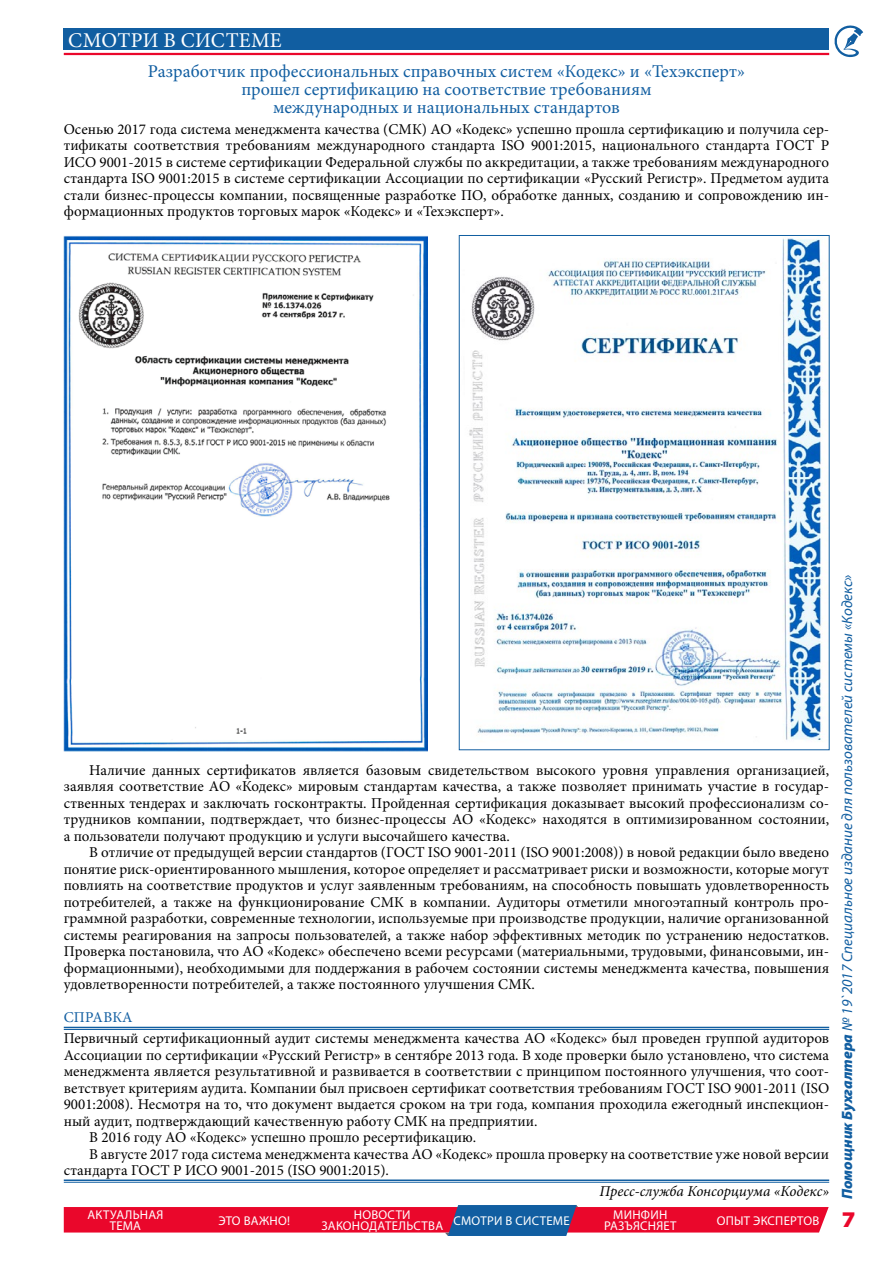
<style>
.page{position:relative;width:893px;height:1263px;background:#fff}
.page>*{position:absolute;margin:0;border:0;box-sizing:border-box;transform-origin:0 0}
.t1{font:900 semi-expanded 22.5px "Myriad Pro";color:#ea072b}
.t2{font:21px "Minion Pro";color:#fff}
.t3{font:18px/18px "Minion Pro";color:#115ea1;text-align:center}
.t4{font:15px/16.5px "Minion Pro";color:#000;text-align:justify}
.t5{font:italic 15px "Myriad Pro";color:#115ea1}
.t6{font:italic 15px "Minion Pro";color:#000}
.t7{font:15px "Minion Pro";color:#115ea1}
.t8{font:12.75px/10.5px "Myriad Pro";letter-spacing:.105em;color:#fff}
.t9{font:12.75px "Myriad Pro";letter-spacing:.125em;color:#fff}
.t10{font:12.75px "Myriad Pro";letter-spacing:.13em;color:#fff}
.s1{font-weight:900}
</style>
<div class="page">
<svg style="left:834px;top:25px;width:29px;height:32px"></svg>
<div style="left:64px;top:29px;width:765px;height:21px;background:#115ea1"></div>
<hr style="left:64px;top:53px;width:765px;height:2px;background:#ea072b">
<svg style="left:64px;top:1205px;width:765px;height:31px;background:#cb3a5d"></svg>
<hr style="left:64px;top:1027px;width:765px;height:1px;background:#115ea1">
<hr style="left:64px;top:1029px;width:765px;height:1px;background:#115ea1">
<hr style="left:64px;top:1179px;width:765px;height:2px;background:#115ea1">
<hr style="left:64px;top:1182px;width:765px;height:1px;background:#115ea1">
<img style="left:469px;top:238px;width:355px;height:503px">
<img style="left:64px;top:235px;width:363px;height:516px">
<h2 class="t2" style="left:68px;top:26px;width:16px">смотри</h2>
<h2 class="t2" style="left:164px;top:26px;width:33px">в системе</h2>
<p class="t3" style="left:148px;top:62px;width:599px">Разработчик профессиональных справочных систем «Кодекс» и «Техэксперт» прошел сертификацию на соответствие требованиям<br>международных и национальных стандартов</p>
<p class="t4" style="left:64px;top:121px;width:767px">Осенью 2017 года система менеджмента качества (СМК) АО «Кодекс» успешно прошла сертификацию и получила сер&shy;тификаты соответствия требованиям международного стандарта ISO 9001:2015, национального стандарта ГОСТ Р ИСО 9001-2015 в системе сертификации Федеральной службы по аккредитации, а также требованиям международного стандарта ISO 9001:2015 в системе сертификации Ассоциации по сертификации «Русский Регистр». Предметом аудита стали бизнес-процессы компании, посвященные разработке ПО, обработке данных, созданию и сопровождению ин&shy;формационных продуктов торговых марок «Кодекс» и «Техэксперт».</p>
<p class="t4" style="left:64px;top:762px;width:767px;text-indent:26px">Наличие данных сертификатов является базовым свидетельством высокого уровня управления организацией, заявляя соответствие АО «Кодекс» мировым стандартам качества, а также позволяет принимать участие в государ&shy;ственных тендерах и заключать госконтракты. Пройденная сертификация доказывает высокий профессионализм со&shy;трудников компании, подтверждает, что бизнес-процессы АО «Кодекс» находятся в оптимизированном состоянии, а пользователи получают продукцию и услуги высочайшего качества.</p>
<p class="t4" style="left:64px;top:844px;width:767px;text-indent:26px">В отличие от предыдущей версии стандартов (ГОСТ ISO 9001-2011 (ISO 9001:2008)) в новой редакции было введено понятие риск-ориентированного мышления, которое определяет и рассматривает риски и возможности, которые могут повлиять на соответствие продуктов и услуг заявленным требованиям, на способность повышать удовлетворенность потребителей, а также на функционирование СМК в компании. Аудиторы отметили многоэтапный контроль про&shy;граммной разработки, современные технологии, используемые при производстве продукции, наличие организованной системы реагирования на запросы пользователей, а также набор эффективных методик по устранению недостатков.<br>Проверка постановила, что АО «Кодекс» обеспечено всеми ресурсами (материальными, трудовыми, финансовыми, ин&shy;формационными), необходимыми для поддержания в рабочем состоянии системы менеджмента качества, повышения удовлетворенности потребителей, а также постоянного улучшения СМК.</p>
<p class="t7" style="left:64px;top:1008px;width:21px">Справка</p>
<p class="t4" style="left:64px;top:1030px;width:767px">Первичный сертификационный аудит системы менеджмента качества АО «Кодекс» был проведен группой аудиторов</p>
<p class="t4" style="left:64px;top:1047px;width:767px">Ассоциации по сертификации «Русский Регистр» в сентябре 2013 года. В ходе проверки было установлено, что система</p>
<p class="t4" style="left:64px;top:1063px;width:767px">менеджмента является результативной и развивается в соответствии с принципом постоянного улучшения, что соот-</p>
<p class="t4" style="left:64px;top:1080px;width:767px">ветствует критериям аудита. Компании был присвоен сертификат соответствия требованиям ГОСТ ISO 9001-2011 (ISO</p>
<p class="t4" style="left:64px;top:1096px;width:767px">9001:2008). Несмотря на то, что документ выдается сроком на три года, компания проходила ежегодный инспекцион-</p>
<p class="t4" style="left:64px;top:1113px;width:475px">ный аудит, подтверждающий качественную работу СМК на предприятии.</p>
<p class="t4" style="left:89px;top:1129px;width:388px">В 2016 году АО «Кодекс» успешно прошло ресертификацию.</p>
<p class="t4" style="left:89px;top:1146px;width:741px">В августе 2017 года система менеджмента качества АО «Кодекс» прошла проверку на соответствие уже новой версии</p>
<p class="t4" style="left:64px;top:1162px;width:327px">стандарта ГОСТ Р ИСО 9001-2015 (ISO 9001:2015).</p>
<p class="t6" style="left:599px;top:1181px;width:231px">Пресс-служба Консорциума «Кодекс»</p>
<p class="t8" style="left:110px;top:1209px;width:55px;text-indent:-22px">Актуальная тема</p>
<p class="t8" style="left:218px;top:1215px;width:73px">это важно!</p>
<p class="t8" style="left:354px;top:1209px;width:58px">но вости</p>
<p class="t8" style="left:321px;top:1220px;width:31px">законо</p>
<p class="t8" style="left:369px;top:1220px;width:94px">дательства смо</p>
<p class="t10" style="left:481px;top:1212px;width:91px">три в системе</p>
<p class="t8" style="left:604px;top:1209px;width:73px;text-align:center">минфин разъясн яет</p>
<p class="t9" style="left:717px;top:1212px;width:104px">опыт экспертов</p>
<p class="t5" style="left:838px;top:1199px;width:626px;rotate:-90deg"><span class="s1">Помощник Бухгалтера</span> № 19`2017 Специальное издание для пользователей системы «Кодекс»</p>
<h1 class="t1" style="left:842px;top:1204px;width:15px">7</h1>
</div>
